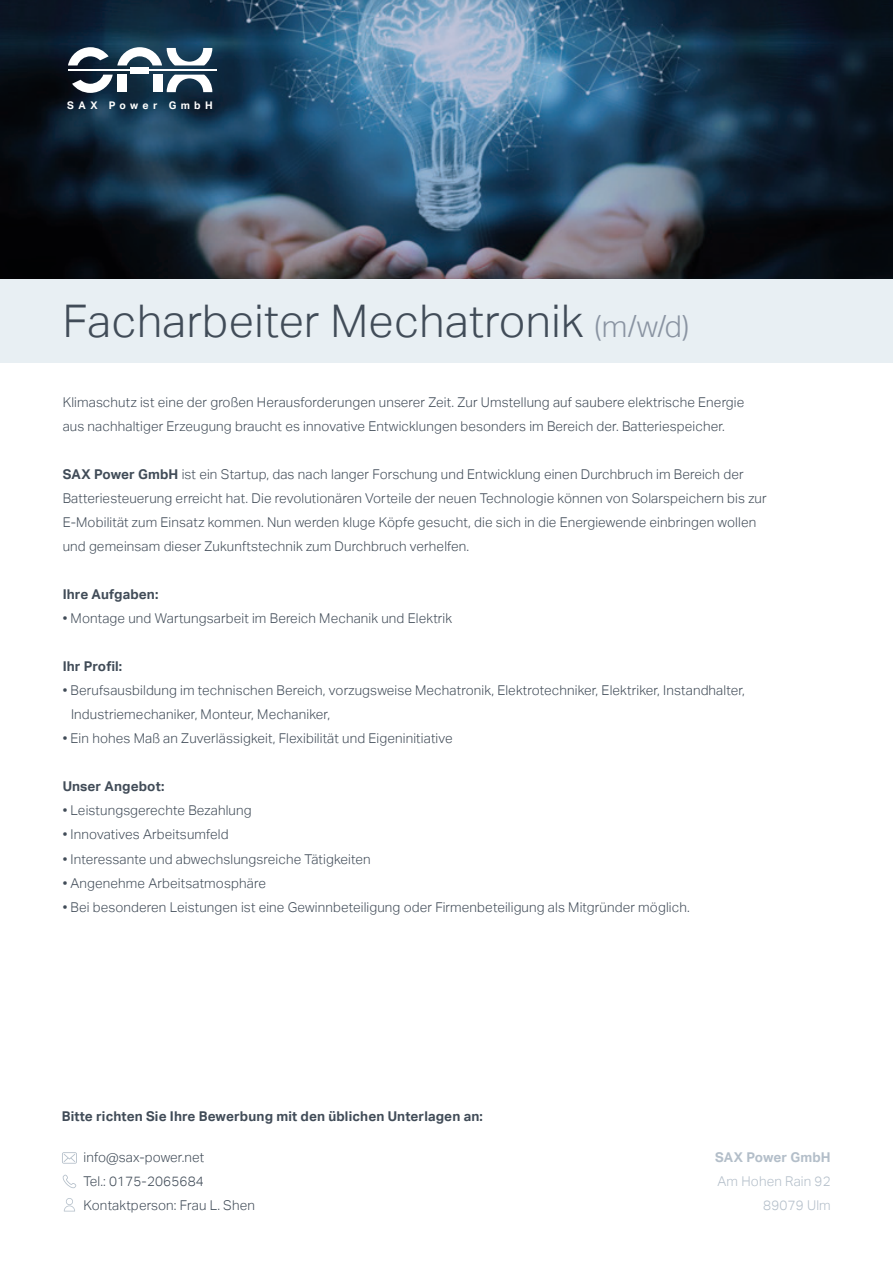
<style>
.page{position:relative;width:893px;height:1263px;background:#fff}
.page>*{position:absolute;margin:0;border:0;box-sizing:border-box;transform-origin:0 0}
.t1{font:300 45px "Aktiv Grotesk";letter-spacing:.01em;color:#414c58}
.t2{font:300 13.5px/24px "Aktiv Grotesk";letter-spacing:.01em;color:#414c58}
.t3{font:700 13.5px "Aktiv Grotesk";letter-spacing:.01em;color:#414c58}
.t4{font:300 13.5px/24px "Aktiv Grotesk";letter-spacing:.01em;color:#b3bec9;text-align:right}
.t5{font:700 13.5px "Aktiv Grotesk";letter-spacing:.01em;color:#b3bec9}
.t6{font:700 10.5px "Aktiv Grotesk";letter-spacing:.415em;color:#fff}
.s1{font-size:30px;color:#8a94a2}
.s2{font-weight:700}
</style>
<div class="page">
<div style="left:0;top:278px;width:893px;height:84px;background:#e8eff3"></div>
<img style="left:0;top:0;width:893px;height:279px">
<div style="left:117px;top:75px;width:9px;height:17px;background:#fff"></div>
<div style="left:153px;top:75px;width:9px;height:17px;background:#fff"></div>
<svg style="left:167px;top:75px;width:45px;height:17px"></svg>
<svg style="left:117px;top:47px;width:95px;height:18px"></svg>
<hr style="left:68px;top:69px;width:149px;height:2px;background:#fff">
<svg style="left:72px;top:75px;width:41px;height:18px"></svg>
<svg style="left:68px;top:47px;width:41px;height:18px"></svg>
<div style="left:131px;top:67px;width:18px;height:6px;background:#fff"></div>
<svg style="left:63px;top:1174px;width:13px;height:14px"></svg>
<svg style="left:62px;top:1152px;width:15px;height:12px"></svg>
<svg style="left:64px;top:1198px;width:11px;height:13px"></svg>
<p class="t6" style="left:67px;top:99px;width:147px">SAX Power GmbH</p>
<h1 class="t1" style="left:63px;top:295px;width:628px">Facharbeiter Mechatronik <span class="s1">(m/w/d)</span></h1>
<p class="t2" style="left:63px;top:391px;width:683px">Klimaschutz ist eine der großen Herausforderungen unserer Zeit. Zur Umstellung auf saubere elektrische Energie aus nachhaltiger Erzeugung braucht es innovative Entwicklungen besonders im Bereich der. Batteriespeicher.</p>
<p class="t2" style="left:63px;top:463px;width:705px"><span class="s2">SAX Power GmbH</span> ist ein Startup, das nach langer Forschung und Entwicklung einen Durchbruch im Bereich der Batteriesteuerung erreicht hat. Die revolutionären Vorteile der neuen Technologie können von Solarspeichern bis zur E-Mobilität zum Einsatz kommen. Nun werden kluge Köpfe gesucht, die sich in die Energiewende einbringen wollen und gemeinsam dieser Zukunftstechnik zum Durchbruch verhelfen.</p>
<p class="t3" style="left:63px;top:587px;width:97px">Ihre Aufgaben:</p>
<p class="t2" style="left:63px;top:607px;width:391px">• Montage und Wartungsarbeit im Bereich Mechanik und Elektrik</p>
<p class="t3" style="left:63px;top:659px;width:61px">Ihr Profil:</p>
<p class="t2" style="left:71px;top:679px;width:675px;text-indent:-8px">• Berufsausbildung im technischen Bereich, vorzugsweise Mechatronik, Elektrotechniker, Elektriker, Instandhalter,<br>Industriemechaniker, Monteur, Mechaniker,</p>
<p class="t2" style="left:63px;top:727px;width:392px">• Ein hohes Maß an Zuverlässigkeit, Flexibilität und Eigeninitiative</p>
<p class="t3" style="left:63px;top:779px;width:103px">Unser Angebot:</p>
<p class="t2" style="left:63px;top:799px;width:190px">• Leistungsgerechte Bezahlung</p>
<p class="t2" style="left:63px;top:823px;width:167px">• Innovatives Arbeitsumfeld</p>
<p class="t2" style="left:63px;top:847px;width:309px">• Interessante und abwechslungsreiche Tätigkeiten</p>
<p class="t2" style="left:63px;top:871px;width:205px">• Angenehme Arbeitsatmosphäre</p>
<p class="t2" style="left:63px;top:895px;width:629px">• Bei besonderen Leistungen ist eine Gewinnbeteiligung oder Firmenbeteiligung als Mitgründer möglich.</p>
<p class="t3" style="left:62px;top:1108px;width:422px">Bitte richten Sie Ihre Bewerbung mit den üblichen Unterlagen an:</p>
<p class="t2" style="left:84px;top:1145px;width:173px">info@sax-power.net<br>Tel.: 0175-2065684<br>Kontaktperson: Frau L. Shen</p>
<p class="t5" style="left:715px;top:1149px;width:117px">SAX Power GmbH</p>
<p class="t4" style="left:718px;top:1169px;width:115px">Am Hohen Rain 92<br>89079 Ulm</p>
</div>
